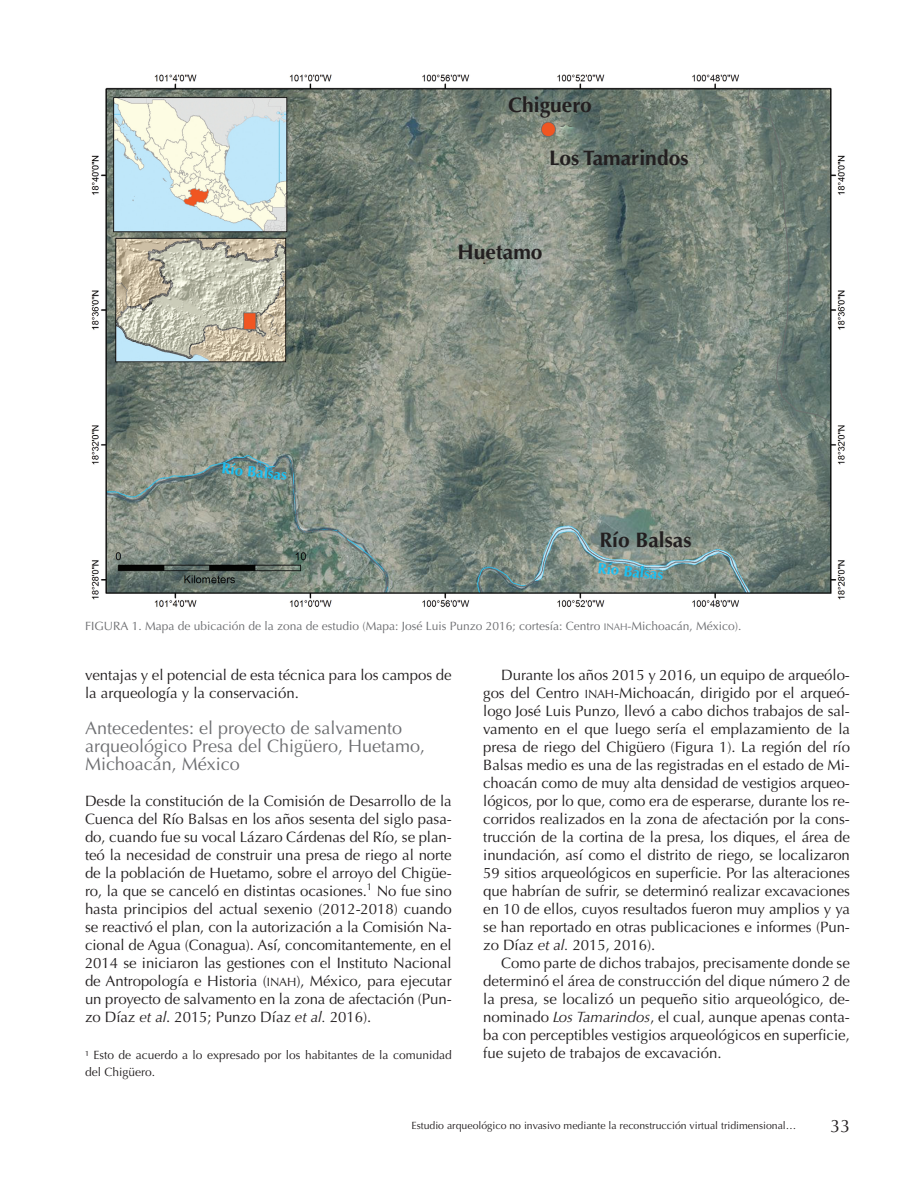
<style>
.page{position:relative;width:918px;height:1188px;background:#fff}
.page>*{position:absolute;margin:0;border:0;box-sizing:border-box;transform-origin:0 0}
.primer_parrafo{font:700 21px "Optima LT Std";color:#231f20}
.subtitulo_1{font:18px/18px "Optima LT Std";color:#6c6d70}
.t1{font:18px "Optima LT Std";color:#231f20}
.cuerpo_de_texto{font:15px/18px "Optima LT Std";color:#231f20;text-align:justify}
.primer_parrafo-2{font:15px/18px "Optima LT Std";letter-spacing:-.005em;color:#231f20;text-align:justify}
.primer_parrafo-3{font:700 15px "Optima LT Std";color:#1ac1f3}
.pies-fotos{font:12px "Optima LT Std";color:#6c6d70}
.nota_al_pie{font:12px/16.5px "Optima LT Std";color:#231f20}
.t2{font:10.5px "Optima LT Std";color:#231f20}
.s1{font-family:"Optima LT Std SC800";font-size:9.6px}
.s2{font-family:"Optima LT Std SC800";font-size:12px}
.s3{font-style:italic}
.s4{font-family:"Optima LT Std SC800"}
</style>
<div class="page">
<img style="left:91px;top:74px;width:754px;height:534px">
<p class="primer_parrafo" style="left:508px;top:92px;width:85px">Chiguero</p>
<p class="primer_parrafo" style="left:549px;top:146px;width:141px">Los Tamarindos</p>
<p class="primer_parrafo-3" style="left:223px;top:459px;width:67px;rotate:6deg">Río Balsas</p>
<p class="primer_parrafo" style="left:457px;top:239px;width:87px">Huetamo</p>
<p class="primer_parrafo" style="left:599px;top:527px;width:94px">Río Balsas</p>
<p class="primer_parrafo-3" style="left:599px;top:559px;width:67px;rotate:6deg">Río Balsas</p>
<p class="pies-fotos" style="left:85px;top:619px;width:658px">FIGURA 1. Mapa de ubicación de la zona de estudio (Mapa: José Luis Punzo 2016; cortesía: Centro <span class="s1">INAH</span>-Michoacán, México).</p>
<p class="cuerpo_de_texto" style="left:483px;top:666px;width:368px;text-indent:18px">Durante los años 2015 y 2016, un equipo de arqueólo&shy;gos del Centro <span class="s2">INAH</span>-Michoacán, dirigido por el arqueó&shy;logo José Luis Punzo, llevó a cabo dichos trabajos de sal&shy;vamento en el que luego sería el emplazamiento de la presa de riego del Chigüero (Figura 1). La región del río Balsas medio es una de las registradas en el estado de Mi&shy;choacán como de muy alta densidad de vestigios arqueo&shy;lógicos, por lo que, como era de esperarse, durante los re&shy;corridos realizados en la zona de afectación por la cons&shy;trucción de la cortina de la presa, los diques, el área de inundación, así como el distrito de riego, se localizaron 59 sitios arqueológicos en superficie. Por las alteraciones que habrían de sufrir, se determinó realizar excavaciones en 10 de ellos, cuyos resultados fueron muy amplios y ya se han reportado en otras publicaciones e informes (Pun&shy;zo Díaz <span class="s3">et al.</span> 2015, 2016).</p>
<p class="cuerpo_de_texto" style="left:483px;top:954px;width:368px;text-indent:18px">Como parte de dichos trabajos, precisamente donde se determinó el área de construcción del dique número 2 de la presa, se localizó un pequeño sitio arqueológico, de&shy;nominado <span class="s3">Los Tamarindos</span>, el cual, aunque apenas conta&shy;ba con perceptibles vestigios arqueológicos en superficie, fue sujeto de trabajos de excavación.</p>
<p class="cuerpo_de_texto" style="left:85px;top:666px;width:368px">ventajas y el potencial de esta técnica para los campos de la arqueología y la conservación.</p>
<p class="subtitulo_1" style="left:85px;top:719px;width:342px">Antecedentes: el proyecto de salvamento arqueológico Presa del Chigüero, Huetamo,<br>Michoacán, México</p>
<p class="primer_parrafo-2" style="left:85px;top:792px;width:368px">Desde la constitución de la Comisión de Desarrollo de la Cuenca del Río Balsas en los años sesenta del siglo pasa&shy;do, cuando fue su vocal Lázaro Cárdenas del Río, se plan&shy;teó la necesidad de construir una presa de riego al norte de la población de Huetamo, sobre el arroyo del Chigüe&shy;ro, la que se canceló en distintas ocasiones.<sup>1</sup> No fue sino hasta principios del actual sexenio (2012-2018) cuando se reactivó el plan, con la autorización a la Comisión Na&shy;cional de Agua (Conagua). Así, concomitantemente, en el 2014 se iniciaron las gestiones con el Instituto Nacional de Antropología e Historia (<span class="s2">INAH</span><span class="s4">)</span>, México, para ejecutar un proyecto de salvamento en la zona de afectación (Pun&shy;zo Díaz <span class="s3">et al</span>. 2015; Punzo Díaz <span class="s3">et al.</span> 2016).</p>
<p class="nota_al_pie" style="left:85px;top:1047px;width:368px">1 Esto de acuerdo a lo expresado por los habitantes de la comunidad del Chigüero.</p>
<p class="t2" style="left:411px;top:1119px;width:386px">Estudio arqueológico no invasivo mediante la reconstrucción virtual tridimensional…</p>
<p class="t1" style="left:830px;top:1115px;width:22px">33</p>
</div>
